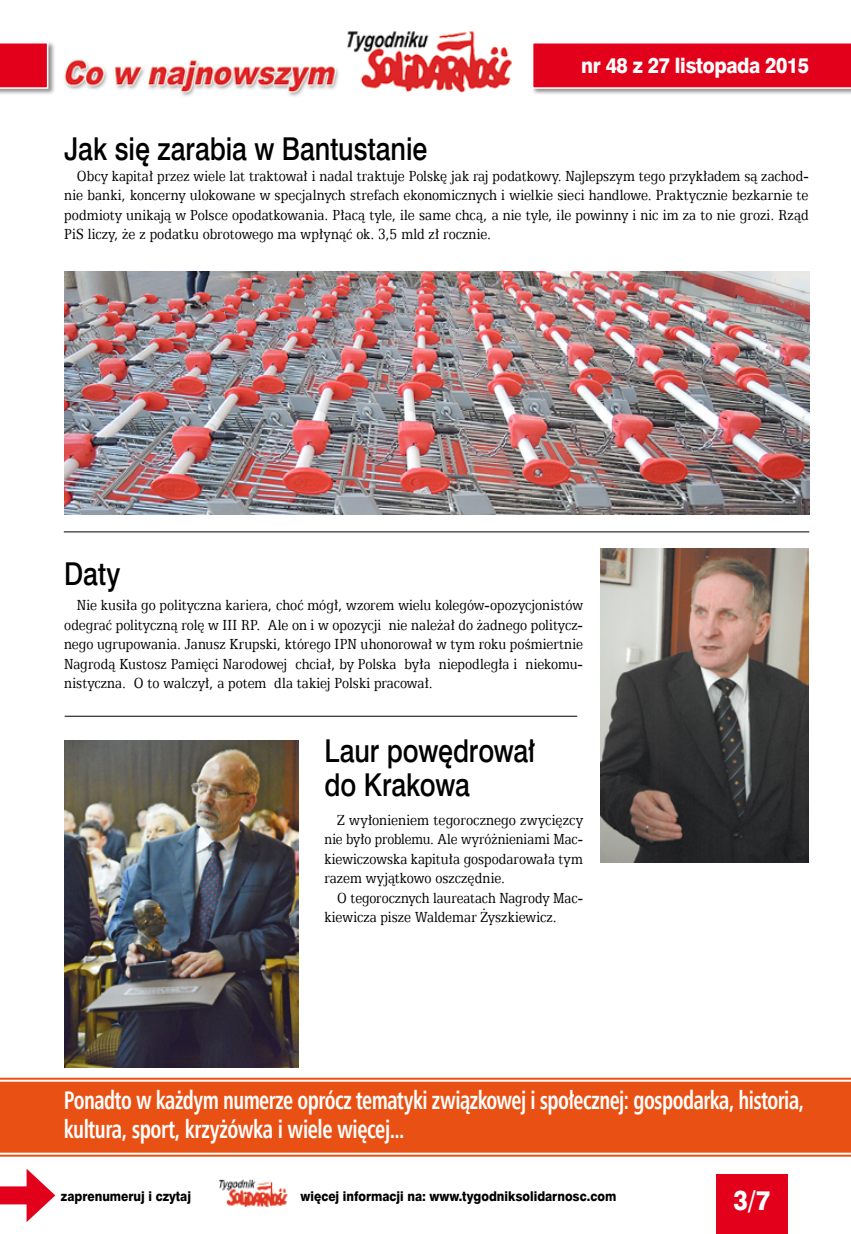
<style>
.page{position:relative;width:851px;height:1234px;background:#fff}
.page>*{position:absolute;margin:0;border:0;box-sizing:border-box;transform-origin:0 0}
.t1{font:31.5px/34.5px "Swis 721 Md EU";letter-spacing:-.005em;color:#000;scale:.85 1}
.t2{font:27px "Swis 721 Hv EU";color:#fff;scale:.9 1}
.t3{font:700 25.5px/28.5px "Humnst 777 Cn EU";letter-spacing:-.025em;color:#fff;scale:.82 1}
.t4{font:21.3px "Swis 721 Hv EU";letter-spacing:-.02em;color:#fff;scale:.9 1}
.t5{font:16.5px/19.5px "Egyptian 505 EU";color:#000;text-align:justify;scale:.85 1}
.t6{font:16.5px/19.5px "Egyptian 505 EU";color:#000;text-align:justify;scale:.86 1}
.t7{font:16.5px/19.5px "Egyptian 505 EU";color:#000;scale:.84 1}
.t8{font:13.5px "Swis 721 Hv EU";color:#000;scale:.9 1}
</style>
<div class="page">
<div style="left:716px;top:1174px;width:72px;height:59px;background:#e2001a"></div>
<img style="left:219px;top:1179px;width:69px;height:27px">
<div style="left:0;top:1186px;width:38px;height:18px;background:#e2001a"></div>
<svg style="left:27px;top:1169px;width:28px;height:52px"></svg>
<svg style="left:0;top:1077px;width:850px;height:80px;background:#ef8c63"></svg>
<div style="left:0;top:1079px;width:850px;height:75px;background:#e85113"></div>
<img style="left:600px;top:549px;width:208px;height:313px">
<img style="left:64px;top:31px;width:448px;height:65px">
<div style="left:530px;top:41px;width:320px;height:54px;background:#000;opacity:.45"></div>
<svg style="left:531px;top:42px;width:319px;height:47px;background:#e3122a"></svg>
<div style="left:0;top:41px;width:55px;height:54px;background:#000;opacity:.45"></div>
<svg style="left:0;top:42px;width:48px;height:47px;background:#e4162d"></svg>
<hr style="left:65px;top:715px;width:512px;height:1px;background:#000">
<img style="left:65px;top:740px;width:234px;height:327px">
<img style="left:65px;top:271px;width:744px;height:243px">
<hr style="left:64px;top:531px;width:745px;height:1px;background:#000">
<p class="t4" style="left:581px;top:52px;width:255px">nr 48 z 27 listopada 2015</p>
<h1 class="t1" style="left:64px;top:133px;width:428px">Jak się zarabia w Bantustanie</h1>
<p class="t5" style="left:64px;top:166px;width:877px;text-indent:13px">Obcy kapitał przez wiele lat traktował i nadal traktuje Polskę jak raj podatkowy. Najlepszym tego przykładem są zachod&shy;nie banki, koncerny ulokowane w specjalnych strefach ekonomicznych i wielkie sieci handlowe. Praktycznie bezkarnie te podmioty unikają w Polsce opodatkowania. Płacą tyle, ile same chcą, a nie tyle, ile powinny i nic im za to nie grozi. Rząd PiS liczy, że z podatku obrotowego ma wpłynąć ok. 3,5 mld zł rocznie.</p>
<h1 class="t1" style="left:64px;top:558px;width:68px">Daty</h1>
<p class="t5" style="left:64px;top:595px;width:611px;text-indent:13px">Nie kusiła go polityczna kariera, choć mógł, wzorem wielu kolegów-opozycjonistów odegrać polityczną rolę w III RP. Ale on i w opozycji nie należał do żadnego politycz&shy;nego ugrupowania. Janusz Krupski, którego IPN uhonorował w tym roku pośmiertnie Nagrodą Kustosz Pamięci Narodowej chciał, by Polska była niepodległa i niekomu&shy;nistyczna. O to walczył, a potem dla takiej Polski pracował.</p>
<h1 class="t1" style="left:324px;top:735px;width:250px">Laur powędrował do Krakowa</h1>
<p class="t6" style="left:324px;top:809px;width:302px;text-indent:13px">Z wyłonieniem tegorocznego zwycięzcy nie było problemu. Ale wyróżnieniami Mac&shy;kiewiczowska kapituła gospodarowała tym razem wyjątkowo oszczędnie.</p>
<p class="t7" style="left:324px;top:887px;width:309px;text-indent:13px">O tegorocznych laureatach Nagrody Mac&shy;kiewicza pisze Waldemar Żyszkiewicz.</p>
<h3 class="t3" style="left:64px;top:1085px;width:904px">Ponadto w każdym numerze oprócz tematyki związkowej i społecznej: gospodarka, historia, kultura, sport, krzyżówka i wiele więcej...</h3>
<p class="t8" style="left:61px;top:1187px;width:146px">zaprenumeruj i czytaj</p>
<p class="t8" style="left:300px;top:1187px;width:352px">więcej informacji na: www.tygodniksolidarnosc.com</p>
<h2 class="t2" style="left:733px;top:1183px;width:42px">3/7</h2>
</div>
